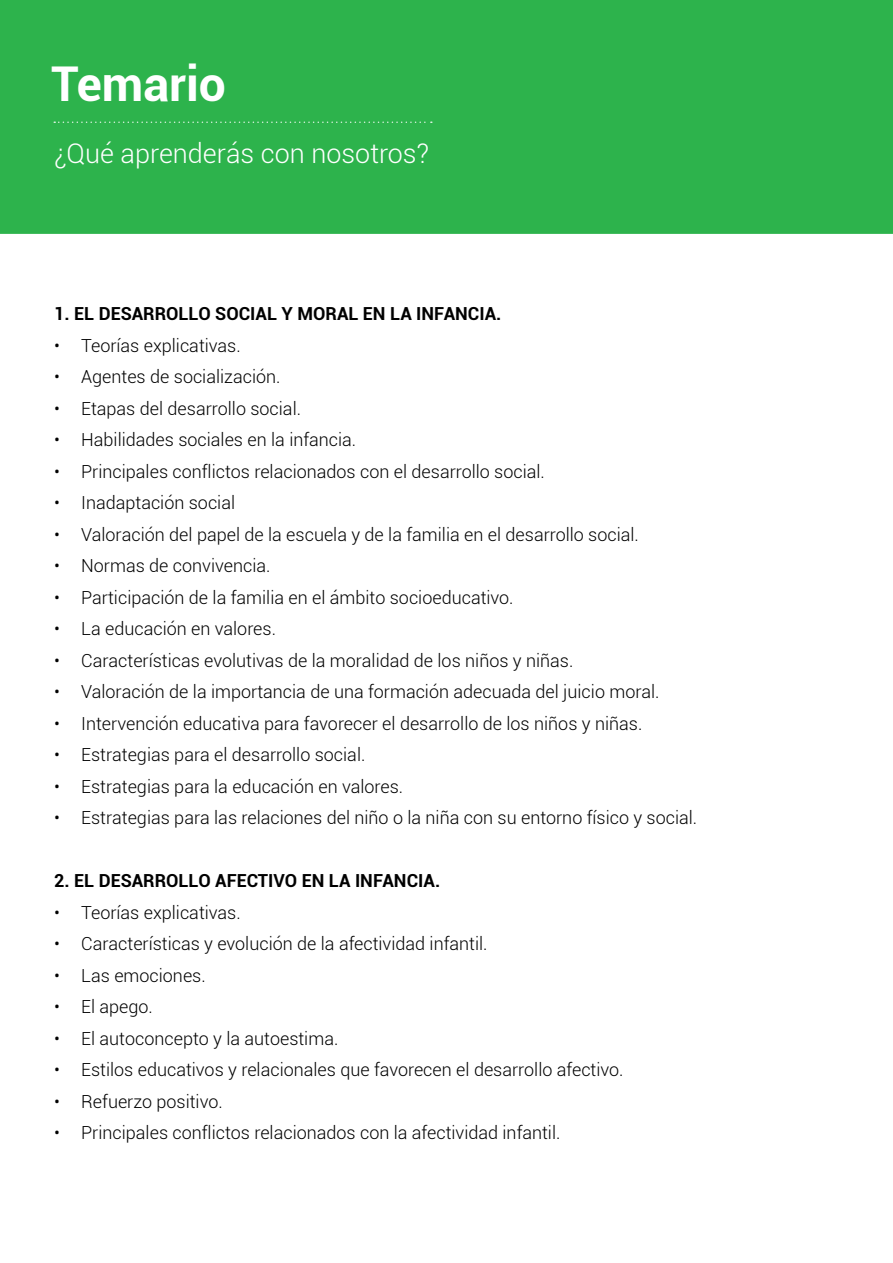
<style>
.page{position:relative;width:893px;height:1263px;background:#fff}
.page>*{position:absolute;margin:0;border:0;box-sizing:border-box;transform-origin:0 0}
.t1{font:700 48px "Roboto";color:#fff}
.t2{font:300 27px "Roboto";color:#fff}
.t3{font:300 18px "Roboto";color:#000}
.t4{font:700 18px "Roboto";color:#000}
</style>
<div class="page">
<div style="left:0;top:0;width:893px;height:234px;background:#2db34c"></div>
<svg style="left:54px;top:121px;width:378px;height:2px"></svg>
<h1 class="t1" style="left:51px;top:50px;width:176px">Temario</h1>
<h2 class="t2" style="left:54px;top:135px;width:376px">¿Qué aprenderás con nosotros?</h2>
<p class="t4" style="left:54px;top:301px;width:449px">1. EL DESARROLLO SOCIAL Y MORAL EN LA INFANCIA.</p>
<p class="t3" style="left:54px;top:333px;width:188px">• Teorías explicativas.</p>
<p class="t3" style="left:54px;top:364px;width:228px">• Agentes de socialización.</p>
<p class="t3" style="left:54px;top:396px;width:248px">• Etapas del desarrollo social.</p>
<p class="t3" style="left:54px;top:427px;width:304px">• Habilidades sociales en la infancia.</p>
<p class="t3" style="left:54px;top:459px;width:492px">• Principales conflictos relacionados con el desarrollo social.</p>
<p class="t3" style="left:54px;top:490px;width:182px">• Inadaptación social</p>
<p class="t3" style="left:54px;top:522px;width:586px">• Valoración del papel de la escuela y de la familia en el desarrollo social.</p>
<p class="t3" style="left:54px;top:553px;width:218px">• Normas de convivencia.</p>
<p class="t3" style="left:54px;top:585px;width:461px">• Participación de la familia en el ámbito socioeducativo.</p>
<p class="t3" style="left:54px;top:616px;width:223px">• La educación en valores.</p>
<p class="t3" style="left:54px;top:648px;width:521px">• Características evolutivas de la moralidad de los niños y niñas.</p>
<p class="t3" style="left:54px;top:679px;width:607px">• Valoración de la importancia de una formación adecuada del juicio moral.</p>
<p class="t3" style="left:54px;top:711px;width:590px">• Intervención educativa para favorecer el desarrollo de los niños y niñas.</p>
<p class="t3" style="left:54px;top:742px;width:313px">• Estrategias para el desarrollo social.</p>
<p class="t3" style="left:54px;top:774px;width:350px">• Estrategias para la educación en valores.</p>
<p class="t3" style="left:54px;top:805px;width:644px">• Estrategias para las relaciones del niño o la niña con su entorno físico y social.</p>
<p class="t4" style="left:54px;top:868px;width:388px">2. EL DESARROLLO AFECTIVO EN LA INFANCIA.</p>
<p class="t3" style="left:54px;top:900px;width:188px">• Teorías explicativas.</p>
<p class="t3" style="left:54px;top:931px;width:435px">• Características y evolución de la afectividad infantil.</p>
<p class="t3" style="left:54px;top:963px;width:153px">• Las emociones.</p>
<p class="t3" style="left:54px;top:994px;width:100px">• El apego.</p>
<p class="t3" style="left:54px;top:1026px;width:286px">• El autoconcepto y la autoestima.</p>
<p class="t3" style="left:54px;top:1057px;width:571px">• Estilos educativos y relacionales que favorecen el desarrollo afectivo.</p>
<p class="t3" style="left:54px;top:1089px;width:170px">• Refuerzo positivo.</p>
<p class="t3" style="left:54px;top:1120px;width:508px">• Principales conflictos relacionados con la afectividad infantil.</p>
</div>
